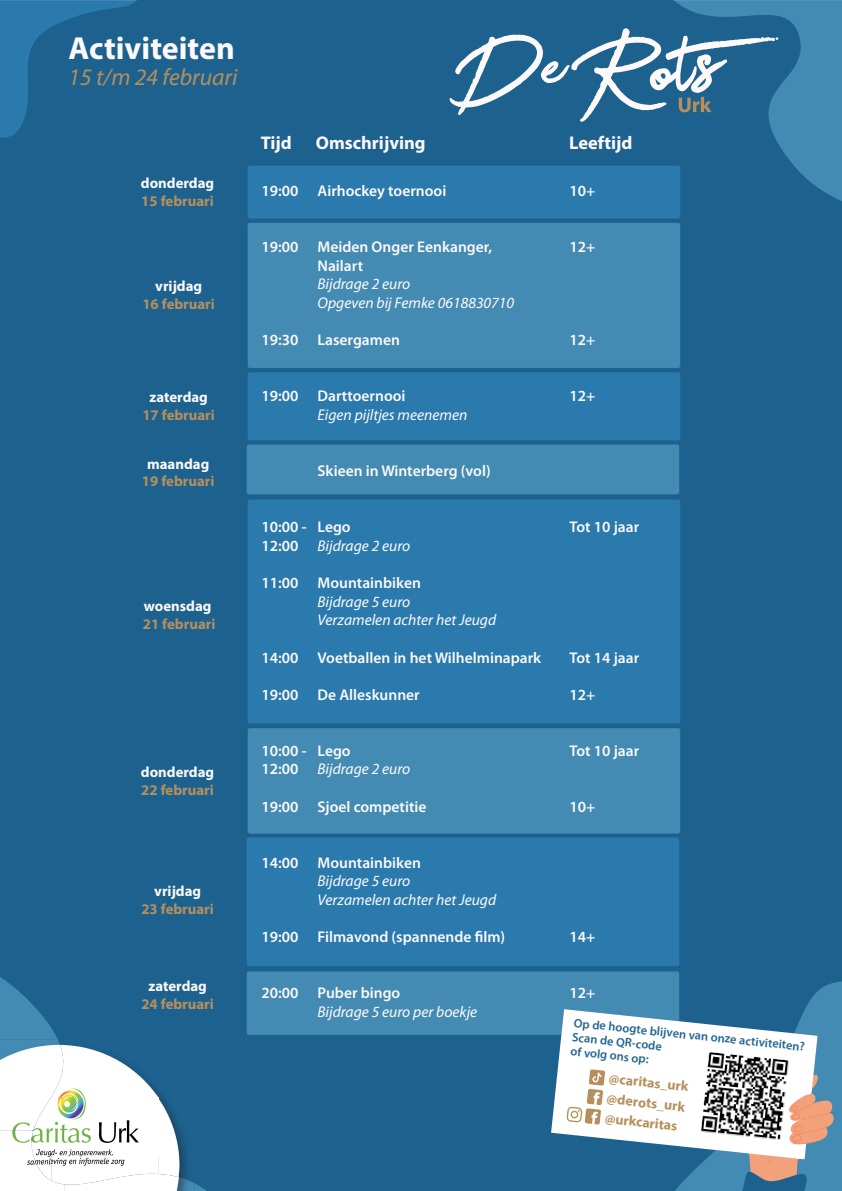
<style>
.page{position:relative;width:842px;height:1191px;background:#1d618f}
.page>*{position:absolute;margin:0;border:0;box-sizing:border-box;transform-origin:0 0}
.t1{font:700 32px "Myriad Pro";color:#fcf9f8}
.t2{font:italic 23.7px "Myriad Pro";color:#b58f5b}
.t3{font:700 18.4px "Myriad Pro";color:#fcf9f8}
.t4{font:600 15.5px "Myriad Pro";color:#fcf9f8}
.t5{font:italic 15.5px/18.7px "Myriad Pro";color:#fefafb}
.t6{font:600 15.5px "Myriad Pro";color:#fefafb}
.t7{font:700 14.8px "Myriad Pro";color:#b6905c}
.t8{font:700 14.8px "Myriad Pro";color:#fcf9f8}
.t9{font:700 14px "Myriad Pro";color:#b6905c}
.t10{font:600 12.4px/14.4px "Myriad Pro";color:#246690}
.s1{font-weight:600;font-style:normal;color:#fcf9f8}
.s2{font-weight:600;font-style:normal}
</style>
<div class="page">
<svg style="left:449px;top:0;width:393px;height:201px"></svg>
<svg style="left:0;top:0;width:137px;height:138px"></svg>
<svg style="left:0;top:977px;width:207px;height:214px"></svg>
<img style="left:65px;top:1039px;width:129px;height:134px">
<img style="left:0;top:1039px;width:65px;height:152px">
<img style="left:65px;top:1173px;width:129px;height:11px">
<div style="left:247px;top:444px;width:432px;height:50px;background:#438bb3;border-radius:2px"></div>
<div style="left:248px;top:728px;width:432px;height:105px;background:#438bb3;border-radius:2px"></div>
<div style="left:248px;top:223px;width:432px;height:145px;background:#438bb3;border-radius:2px"></div>
<div style="left:248px;top:372px;width:432px;height:68px;background:#2a7aad;border-radius:2px"></div>
<div style="left:247px;top:837px;width:432px;height:129px;background:#2a7aad;border-radius:2px"></div>
<div style="left:248px;top:499px;width:432px;height:224px;background:#2a7aad;border-radius:2px"></div>
<div style="left:248px;top:166px;width:432px;height:53px;background:#2a7aad;border-radius:2px"></div>
<svg style="left:247px;top:971px;width:595px;height:220px"></svg>
<h1 class="t1" style="left:69px;top:27px;width:168px">Activiteiten</h1>
<h2 class="t2" style="left:69px;top:62px;width:170px">15 t/m 24 februari</h2>
<p class="t8" style="left:141px;top:173px;width:75px">donderdag</p>
<p class="t7" style="left:141px;top:191px;width:74px">15 februari</p>
<p class="t8" style="left:155px;top:277px;width:49px">vrijdag</p>
<p class="t7" style="left:142px;top:295px;width:74px">16 februari</p>
<p class="t8" style="left:149px;top:388px;width:60px">zaterdag</p>
<p class="t7" style="left:142px;top:405px;width:74px">17 februari</p>
<p class="t8" style="left:147px;top:454px;width:64px">maandag</p>
<p class="t7" style="left:142px;top:472px;width:74px">19 februari</p>
<p class="t8" style="left:144px;top:596px;width:69px">woensdag</p>
<p class="t7" style="left:143px;top:614px;width:74px">21 februari</p>
<p class="t8" style="left:141px;top:763px;width:75px">donderdag</p>
<p class="t7" style="left:141px;top:780px;width:74px">22 februari</p>
<p class="t8" style="left:154px;top:881px;width:49px">vrijdag</p>
<p class="t7" style="left:141px;top:899px;width:74px">23 februari</p>
<p class="t8" style="left:148px;top:976px;width:60px">zaterdag</p>
<p class="t7" style="left:141px;top:994px;width:74px">24 februari</p>
<p class="t3" style="left:261px;top:130px;width:33px">Tijd</p>
<p class="t3" style="left:316px;top:130px;width:111px">Omschrijving</p>
<p class="t3" style="left:569px;top:130px;width:65px">Leeftijd</p>
<p class="t6" style="left:262px;top:181px;width:186px">19:00 Airhockey toernooi</p>
<p class="t6" style="left:569px;top:181px;width:27px">10+</p>
<p class="t4" style="left:262px;top:237px;width:232px">19:00 Meiden Onger Eenkanger,</p>
<p class="t4" style="left:569px;top:237px;width:27px">12+</p>
<p class="t4" style="left:318px;top:255px;width:47px">Nailart</p>
<p class="t5" style="left:318px;top:274px;width:198px">Bijdrage 2 euro<br>Opgeven bij Femke 0618830710</p>
<p class="t4" style="left:262px;top:330px;width:140px">19:30 Lasergamen</p>
<p class="t4" style="left:569px;top:330px;width:27px">12+</p>
<p class="t4" style="left:262px;top:386px;width:145px">19:00 Darttoernooi</p>
<p class="t4" style="left:569px;top:386px;width:27px">12+</p>
<p class="t5" style="left:318px;top:405px;width:151px">Eigen pijltjes meenemen</p>
<p class="t4" style="left:318px;top:461px;width:175px">Skieen in Winterberg (vol)</p>
<p class="t4" style="left:262px;top:517px;width:91px">10:00 - Lego</p>
<p class="t4" style="left:569px;top:517px;width:71px">Tot 10 jaar</p>
<p class="t5" style="left:262px;top:536px;width:150px"><span class="s1">12:00</span> Bijdrage 2 euro</p>
<p class="t4" style="left:262px;top:573px;width:161px">11:00 Mountainbiken</p>
<p class="t5" style="left:318px;top:592px;width:180px">Bijdrage 5 euro<br>Verzamelen achter het Jeugd</p>
<p class="t4" style="left:262px;top:647px;width:281px">14:00 Voetballen in het Wilhelminapark</p>
<p class="t4" style="left:569px;top:647px;width:71px">Tot 14 jaar</p>
<p class="t4" style="left:262px;top:685px;width:160px">19:00 De Alleskunner</p>
<p class="t4" style="left:569px;top:685px;width:27px">12+</p>
<p class="t4" style="left:262px;top:740px;width:91px">10:00 - Lego</p>
<p class="t4" style="left:569px;top:740px;width:71px">Tot 10 jaar</p>
<p class="t5" style="left:262px;top:759px;width:150px"><span class="s1">12:00</span> Bijdrage 2 euro</p>
<p class="t6" style="left:262px;top:796px;width:166px">19:00 Sjoel competitie</p>
<p class="t6" style="left:569px;top:796px;width:27px">10+</p>
<p class="t5" style="left:318px;top:853px;width:180px;text-indent:-56px"><span class="s2">14:00</span> <span class="s1">Mountainbiken<br></span>Bijdrage 5 euro<br>Verzamelen achter het Jeugd</p>
<p class="t6" style="left:262px;top:927px;width:245px">19:00 Filmavond (spannende lm)</p>
<p class="t6" style="left:569px;top:927px;width:27px">14+</p>
<p class="t4" style="left:262px;top:983px;width:140px">20:00 Puber bingo</p>
<p class="t4" style="left:569px;top:983px;width:27px">12+</p>
<p class="t5" style="left:318px;top:1002px;width:161px">Bijdrage 5 euro per boekje</p>
<p class="t10" style="left:574px;top:1015px;width:234px;rotate:6deg">Op de hoogte blijven van onze activiteiten?<br>Scan de QR-code<br>of volg ons op:</p>
<p class="t9" style="left:610px;top:1069px;width:82px;rotate:6deg">@caritas_urk</p>
<p class="t9" style="left:606px;top:1109px;width:74px;rotate:6deg">@urkcaritas</p>
<p class="t9" style="left:608px;top:1089px;width:80px;rotate:6deg">@derots_urk</p>
</div>
